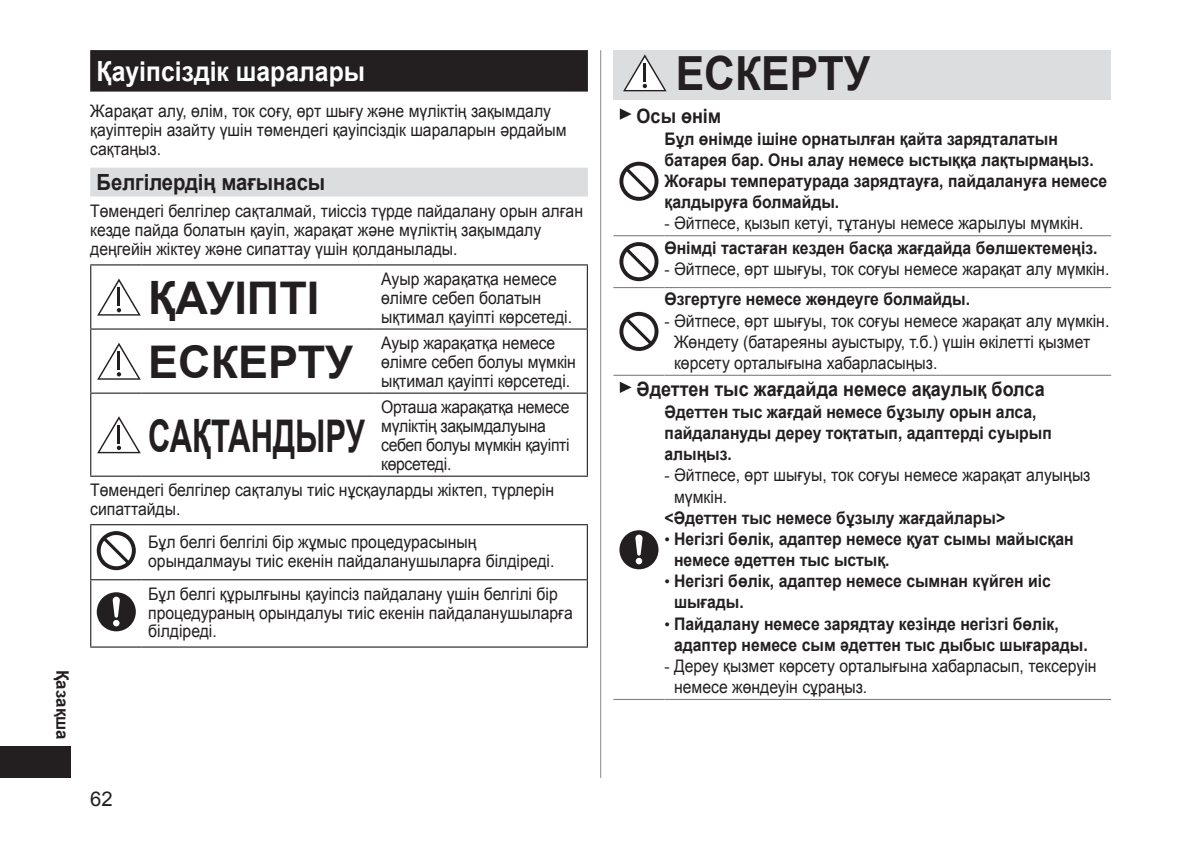
<style>
.page{position:relative;width:1198px;height:854px;background:#fff}
.page>*{position:absolute;margin:0;border:0;box-sizing:border-box;transform-origin:0 0}
.t1{font:700 47.02px "Arial";color:#231f20;scale:.91 1}
.t2{font:700 45px "Arial";color:#231f20}
.t3{font:700 45px "Arial";color:#231f20;scale:.69 1}
.t4{font:700 27.22px "Arial";color:#fff;scale:.91 1}
.t5{font:700 22.28px "Arial";color:#231f20;scale:.91 1}
.t6{font:20.25px "Arial";color:#231f20}
.t7{font:700 19.8px "Arial";color:#231f20;scale:.91 1}
.t8{font:17.32px/18.9px "Arial";color:#231f20;scale:.91 1}
.t9{font:700 17.32px/21.2px "Arial";color:#231f20;scale:.91 1}
.t10{font:17.32px/18.9px "Arial";letter-spacing:-.02em;color:#231f20;scale:.91 1}
.t11{font:700 16.88px "Arial";color:#231f20}
.s1{font-weight:400;font-size:15.75px}
.s2{font-weight:400}
.s3{font-size:15.75px}
.s4{font-weight:700}
</style>
<div class="page">
<div style="left:1px;top:745px;width:70px;height:32px;background:#231f20"></div>
<hr style="left:600px;top:50px;width:1px;height:727px;background:#939598">
<div style="left:90px;top:50px;width:498px;height:42px;background:#231f20"></div>
<div style="left:90px;top:168px;width:498px;height:28px;background:#dcdddf"></div>
<hr style="left:90px;top:264px;width:52px;height:1px;background:#231f20">
<hr style="left:90px;top:265px;width:1px;height:63px;background:#231f20">
<hr style="left:142px;top:264px;width:233px;height:1px;background:#231f20">
<hr style="left:375px;top:264px;width:213px;height:1px;background:#231f20">
<hr style="left:587px;top:265px;width:1px;height:63px;background:#231f20">
<hr style="left:90px;top:328px;width:52px;height:1px;background:#231f20">
<hr style="left:90px;top:329px;width:1px;height:63px;background:#231f20">
<hr style="left:142px;top:328px;width:233px;height:1px;background:#231f20">
<hr style="left:375px;top:328px;width:213px;height:1px;background:#231f20">
<hr style="left:587px;top:329px;width:1px;height:63px;background:#231f20">
<hr style="left:90px;top:392px;width:52px;height:1px;background:#231f20">
<hr style="left:90px;top:393px;width:1px;height:82px;background:#231f20">
<hr style="left:142px;top:392px;width:233px;height:1px;background:#231f20">
<hr style="left:375px;top:392px;width:213px;height:1px;background:#231f20">
<hr style="left:587px;top:393px;width:1px;height:82px;background:#231f20">
<hr style="left:90px;top:475px;width:52px;height:1px;background:#231f20">
<hr style="left:142px;top:475px;width:233px;height:1px;background:#231f20">
<hr style="left:375px;top:475px;width:213px;height:1px;background:#231f20">
<svg style="left:97px;top:278px;width:44px;height:37px"></svg>
<svg style="left:97px;top:343px;width:44px;height:36px"></svg>
<svg style="left:97px;top:416px;width:44px;height:37px"></svg>
<hr style="left:90px;top:525px;width:1px;height:54px;background:#231f20">
<hr style="left:90px;top:580px;width:1px;height:66px;background:#231f20">
<hr style="left:90px;top:524px;width:52px;height:1px;background:#231f20">
<hr style="left:90px;top:579px;width:52px;height:1px;background:#231f20">
<hr style="left:90px;top:646px;width:52px;height:1px;background:#231f20">
<hr style="left:142px;top:524px;width:446px;height:1px;background:#231f20">
<hr style="left:587px;top:525px;width:1px;height:54px;background:#231f20">
<hr style="left:587px;top:580px;width:1px;height:66px;background:#231f20">
<hr style="left:142px;top:579px;width:446px;height:1px;background:#231f20">
<hr style="left:142px;top:646px;width:446px;height:1px;background:#231f20">
<svg style="left:97px;top:531px;width:39px;height:39px"></svg>
<svg style="left:97px;top:592px;width:39px;height:39px"></svg>
<div style="left:613px;top:50px;width:498px;height:49px;background:#dcdddf"></div>
<hr style="left:613px;top:235px;width:51px;height:1px;background:#808285">
<hr style="left:664px;top:235px;width:447px;height:1px;background:#808285">
<hr style="left:613px;top:287px;width:51px;height:1px;background:#808285">
<hr style="left:664px;top:287px;width:447px;height:1px;background:#808285">
<hr style="left:613px;top:374px;width:51px;height:2px;background:#808285">
<hr style="left:664px;top:374px;width:447px;height:2px;background:#808285">
<hr style="left:613px;top:698px;width:51px;height:2px;background:#808285">
<hr style="left:664px;top:698px;width:447px;height:2px;background:#808285">
<svg style="left:623px;top:54px;width:43px;height:37px"></svg>
<svg style="left:620px;top:108px;width:11px;height:12px"></svg>
<svg style="left:619px;top:162px;width:39px;height:39px"></svg>
<svg style="left:619px;top:242px;width:39px;height:39px"></svg>
<svg style="left:619px;top:312px;width:39px;height:39px"></svg>
<svg style="left:620px;top:381px;width:11px;height:12px"></svg>
<svg style="left:619px;top:530px;width:39px;height:39px"></svg>
<p class="t11" style="left:74px;top:670px;width:71px;rotate:90deg">Қазақша</p>
<h3 class="t4" style="left:97px;top:53px;width:296px">Қауіпсіздік шаралары</h3>
<p class="t8" style="left:90px;top:102px;width:525px">Жарақат алу, өлім, ток соғу, өрт шығу және мүліктің зақымдалу қауіптерін азайту үшін төмендегі қауіпсіздік шараларын әрдайым сақтаңыз.</p>
<p class="t5" style="left:97px;top:167px;width:253px">Белгілердің мағынасы</p>
<p class="t8" style="left:90px;top:201px;width:543px">Төмендегі белгілер сақталмай, тиіссіз түрде пайдалану орын алған кезде пайда болатын қауіп, жарақат және мүліктің зақымдалу деңгейін жіктеу және сипаттау үшін қолданылады.</p>
<h2 class="t2" style="left:148px;top:268px;width:173px">ҚАУІПТІ</h2>
<p class="t8" style="left:381px;top:269px;width:211px">Ауыр жарақатқа немесе өлімге себеп болатын ықтимал қауіпті көрсетеді.</p>
<h2 class="t2" style="left:148px;top:332px;width:206px">ЕСКЕРТУ</h2>
<p class="t8" style="left:381px;top:333px;width:215px">Ауыр жарақатқа немесе өлімге себеп болуы мүмкін ықтимал қауіпті көрсетеді.</p>
<h2 class="t3" style="left:148px;top:406px;width:316px">САҚТАНДЫРУ</h2>
<p class="t10" style="left:381px;top:397px;width:208px">Орташа жарақатқа немесе мүліктің зақымдалуына себеп болуы мүмкін қауіпті көрсетеді.</p>
<p class="t8" style="left:90px;top:480px;width:511px">Төмендегі белгілер сақталуы тиіс нұсқауларды жіктеп, түрлерін сипаттайды.</p>
<p class="t8" style="left:148px;top:532px;width:448px">Бұл белгі белгілі бір жұмыс процедурасының орындалмауы тиіс екенін пайдаланушыларға білдіреді.</p>
<p class="t8" style="left:148px;top:584px;width:468px">Бұл белгі құрылғыны қауіпсіз пайдалану үшін белгілі бір процедураның орындалуы тиіс екенін пайдаланушыларға білдіреді.</p>
<p class="t6" style="left:90px;top:785px;width:24px">62</p>
<h1 class="t1" style="left:675px;top:42px;width:215px">ЕСКЕРТУ</h1>
<p class="t7" style="left:636px;top:102px;width:94px">Осы өнім</p>
<p class="t9" style="left:664px;top:128px;width:488px">Бұл өнімде ішіне орнатылған қайта зарядталатын батарея бар. Оны алау немесе ыстыққа лақтырмаңыз.<br>Жоғары температурада зарядтауға, пайдалануға немесе қалдыруға болмайды.</p>
<p class="t9" style="left:664px;top:211px;width:477px;line-height:24.3px"><span class="s1">-</span> <span class="s2">Әйтпесе, қызып кетуі, тұтануы немесе жарылуы мүмкін.<br></span>Өнімді тастаған кезден басқа жағдайда бөлшектемеңіз.</p>
<p class="t8" style="left:664px;top:253px;width:490px;line-height:30.6px"><span class="s3">-</span> Әйтпесе, өрт шығуы, ток соғуы немесе жарақат алу мүмкін.<br><span class="s4">Өзгертуге немесе жөндеуге болмайды.</span></p>
<p class="t8" style="left:674px;top:310px;width:480px;line-height:21.2px;text-indent:-10px"><span class="s3">-</span> Әйтпесе, өрт шығуы, ток соғуы немесе жарақат алу мүмкін.<br>Жөндету (батареяны ауыстыру, т.б.) үшін өкілетті қызмет көрсету орталығына хабарласыңыз.</p>
<p class="t7" style="left:636px;top:375px;width:450px">Әдеттен тыс жағдайда немесе ақаулық болса</p>
<p class="t9" style="left:664px;top:401px;width:427px">Әдеттен тыс жағдай немесе бұзылу орын алса, пайдалануды дереу тоқтатып, адаптерді суырып алыңыз.</p>
<p class="t8" style="left:674px;top:465px;width:459px;line-height:21.2px;text-indent:-10px"><span class="s3">-</span> Әйтпесе, өрт шығуы, ток соғуы немесе жарақат алуыңыз мүмкін.</p>
<p class="t9" style="left:664px;top:507px;width:376px">&lt;Әдеттен тыс немесе бұзылу жағдайлары&gt;</p>
<p class="t9" style="left:674px;top:528px;width:440px;text-indent:-10px"><span class="s1">•</span> Негізгі бөлік, адаптер немесе қуат сымы майысқан немесе әдеттен тыс ыстық.</p>
<p class="t9" style="left:674px;top:571px;width:415px;text-indent:-10px"><span class="s1">•</span> Негізгі бөлік, адаптер немесе сымнан күйген иіс шығады.</p>
<p class="t9" style="left:674px;top:613px;width:456px;text-indent:-10px"><span class="s1">•</span> Пайдалану немесе зарядтау кезінде негізгі бөлік, адаптер немесе сым әдеттен тыс дыбыс шығарады.</p>
<p class="t8" style="left:674px;top:655px;width:466px;line-height:21.2px;text-indent:-10px"><span class="s3">-</span> Дереу қызмет көрсету орталығына хабарласып, тексеруін немесе жөндеуін сұраңыз.</p>
</div>
